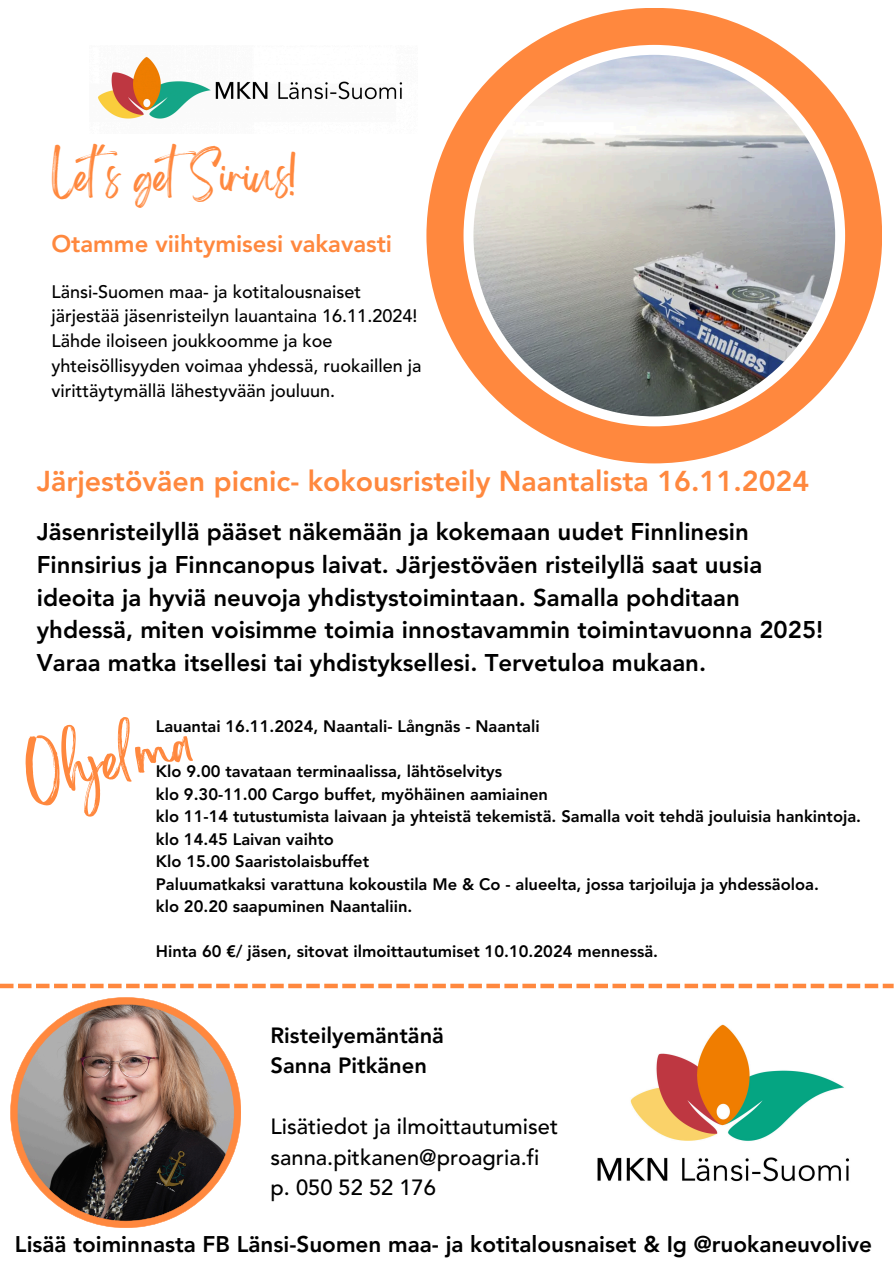
<style>
.page{position:relative;width:894px;height:1264px;background:#fff}
.page>*{position:absolute;margin:0;border:0;box-sizing:border-box;transform-origin:0 0}
.t1{font:48px "Brightwall";color:#ff883e}
.t2{font:35.55px "Brightwall";color:#ff883e}
.t3{font:800 28.5px "Avenir LT Std";color:#ff883e}
.t4{font:800 24px/32.7px "Avenir LT Std";color:#000}
.t5{font:800 23.85px "Avenir LT Std";color:#ff883e}
.t6{font:800 22.5px "Avenir LT Std";color:#000}
.t7{font:500 21.9px/30.3px "Avenir LT Std";color:#000}
.t8{font:800 21.9px/30.3px "Avenir LT Std";color:#000}
.t9{font:500 18px/24.8px "Avenir LT Std";color:#000}
.t10{font:800 16.5px "Avenir LT Std";color:#000}
</style>
<div class="page">
<img style="left:97px;top:56px;width:306px;height:63px">
<img style="left:597px;top:1024px;width:252px;height:158px">
<svg style="left:0;top:983px;width:893px;height:5px"></svg>
<svg style="left:426px;top:8px;width:455px;height:455px"></svg>
<img style="left:10px;top:997px;width:231px;height:230px">
<svg style="left:152px;top:1144px;width:44px;height:49px;background:#1e1b18"></svg>
<p class="t2" style="left:51px;top:164px;width:248px">Let´s getSirius!</p>
<h3 class="t5" style="left:51px;top:234px;width:342px">Otamme viihtymisesi vakavasti</h3>
<h4 class="t9" style="left:51px;top:280px;width:371px">Länsi-Suomen maa- ja kotitalousnaiset järjestää jäsenristeilyn lauantaina 16.11.2024!<br>Lähde iloiseen joukkoomme ja koe yhteisöllisyyden voimaa yhdessä, ruokaillen ja virittäytymällä lähestyvään jouluun.</h4>
<p class="t3" style="left:37px;top:469px;width:773px">Järjestöväen picnic- kokousristeily Naantalista 16.11.2024</p>
<h4 class="t4" style="left:37px;top:518px;width:787px">Jäsenristeilyllä pääset näkemään ja kokemaan uudet Finnlinesin Finnsirius ja Finncanopus laivat. Järjestöväen risteilyllä saat uusia ideoita ja hyviä neuvoja yhdistystoimintaan. Samalla pohditaan yhdessä, miten voisimme toimia innostavammin toimintavuonna 2025!<br>Varaa matka itsellesi tai yhdistyksellesi. Tervetuloa mukaan.</h4>
<p class="t1" style="left:22px;top:762px;width:172px;rotate:-13deg">Ohjelma</p>
<p class="t10" style="left:156px;top:719px;width:385px">Lauantai 16.11.2024, Naantali- Långnäs - Naantali</p>
<p class="t10" style="left:156px;top:764px;width:347px">Klo 9.00 tavataan terminaalissa, lähtöselvitys</p>
<p class="t10" style="left:156px;top:787px;width:393px">klo 9.30-11.00 Cargo buffet, myöhäinen aamiainen</p>
<p class="t10" style="left:156px;top:809px;width:706px">klo 11-14 tutustumista laivaan ja yhteistä tekemistä. Samalla voit tehdä jouluisia hankintoja.</p>
<p class="t10" style="left:156px;top:832px;width:179px">klo 14.45 Laivan vaihto</p>
<p class="t10" style="left:156px;top:854px;width:215px">Klo 15.00 Saaristolaisbuffet</p>
<p class="t10" style="left:156px;top:877px;width:664px">Paluumatkaksi varattuna kokoustila Me &amp; Co - alueelta, jossa tarjoiluja ja yhdessäoloa.</p>
<h4 class="t10" style="left:156px;top:899px;width:258px">klo 20.20 saapuminen Naantaliin.</h4>
<h4 class="t10" style="left:156px;top:944px;width:503px">Hinta 60 €/ jäsen, sitovat ilmoittautumiset 10.10.2024 mennessä.</h4>
<p class="t8" style="left:270px;top:1022px;width:175px">Risteilyemäntänä<br>Sanna Pitkänen</p>
<p class="t7" style="left:270px;top:1113px;width:289px">Lisätiedot ja ilmoittautumiset sanna.pitkanen@proagria.fi p. 050 52 52 176</p>
<h1 class="t6" style="left:15px;top:1234px;width:858px">Lisää toiminnasta FB Länsi-Suomen maa- ja kotitalousnaiset &amp; Ig @ruokaneuvolive</h1>
</div>
